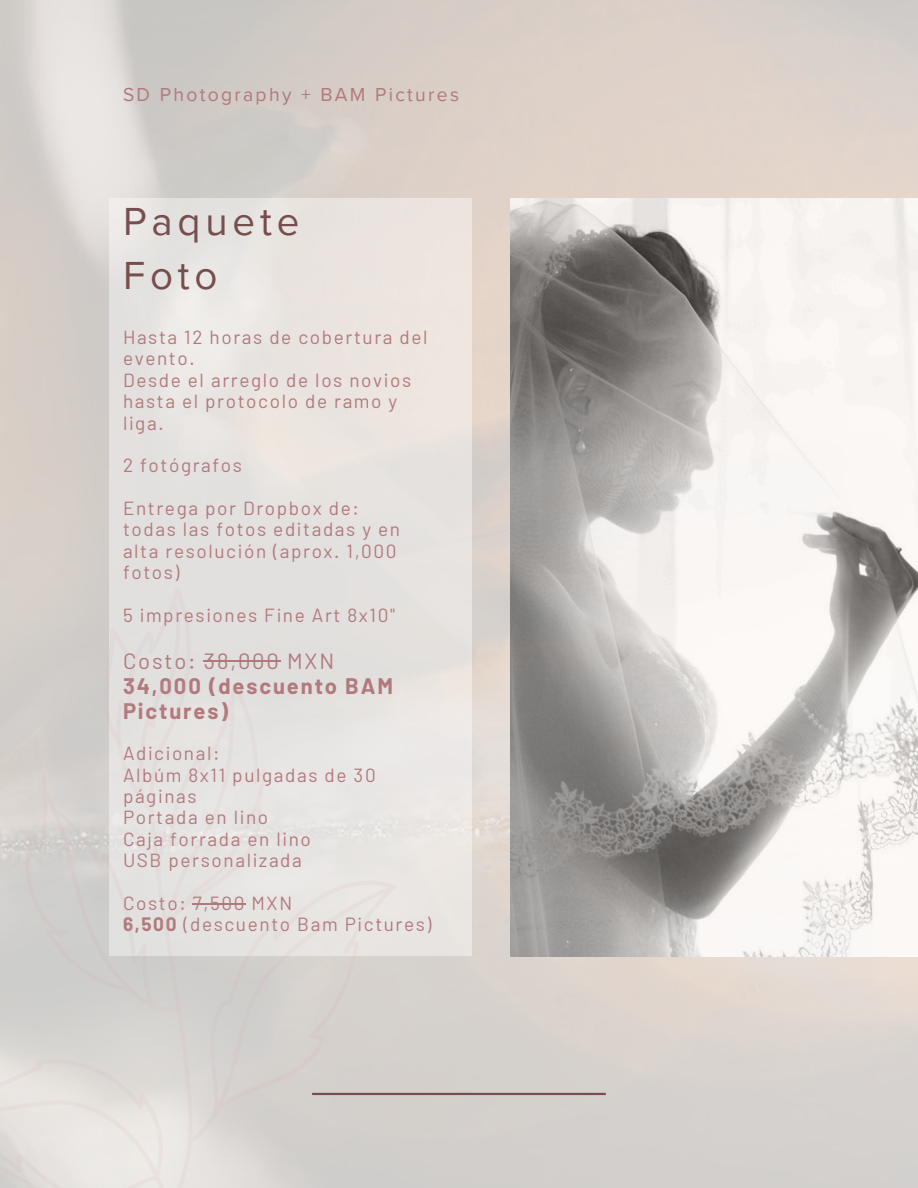
<style>
.page{position:relative;width:918px;height:1188px;background:#fff}
.page>*{position:absolute;margin:0;border:0;box-sizing:border-box;transform-origin:0 0}
.t1{font:40.35px/54px "Proxima Nova";letter-spacing:.12em;color:#774e4e}
.t2{font:700 22.05px/24.8px "Barlow";letter-spacing:.085em;color:#b2797c}
.t3{font:19.35px "Proxima Nova";letter-spacing:.12em;color:#b2797c}
.t4{font:19.05px/21.3px "Barlow";letter-spacing:.085em;color:#b2797c}
.s1{font-weight:400}
.s2{font-weight:700}
</style>
<div class="page">
<img style="left:0;top:0;width:918px;height:1188px">
<img style="left:511px;top:198px;width:407px;height:759px">
<div style="left:109px;top:198px;width:363px;height:758px;background:#e9e4df"></div>
<hr style="left:312px;top:1093px;width:294px;height:2px;background:#774e4e">
<svg style="left:0;top:582px;width:397px;height:606px"></svg>
<h1 class="t3" style="left:123px;top:83px;width:338px">SD Photography + BAM Pictures</h1>
<p class="t1" style="left:123px;top:195px;width:178px">Paquete<br>Foto</p>
<p class="t4" style="left:123px;top:326px;width:306px">Hasta 12 horas de cobertura del evento.</p>
<p class="t4" style="left:123px;top:369px;width:290px">Desde el arreglo de los novios hasta el protocolo de ramo y liga.</p>
<p class="t4" style="left:123px;top:454px;width:121px">2 fotógrafos</p>
<p class="t4" style="left:123px;top:497px;width:237px">Entrega por Dropbox de:</p>
<p class="t4" style="left:123px;top:518px;width:279px">todas las fotos editadas y en alta resolución (aprox. 1,000 fotos)</p>
<p class="t4" style="left:123px;top:604px;width:274px">5 impresiones Fine Art 8x10"</p>
<p class="t2" style="left:123px;top:648px;width:272px"><span class="s1">Costo: 38,000 MXN<br></span>34,000 (descuento BAM<br>Pictures)</p>
<h2 class="t4" style="left:123px;top:742px;width:98px">Adicional:</h2>
<p class="t4" style="left:123px;top:763px;width:254px">Albúm 8x11 pulgadas de 30 páginas</p>
<p class="t4" style="left:123px;top:806px;width:147px">Portada en lino</p>
<p class="t4" style="left:123px;top:828px;width:189px">Caja forrada en lino</p>
<p class="t4" style="left:123px;top:849px;width:180px">USB personalizada</p>
<p class="t4" style="left:123px;top:892px;width:171px">Costo: 7,500 MXN</p>
<p class="t4" style="left:123px;top:913px;width:310px"><span class="s2">6,500</span> (descuento Bam Pictures)</p>
</div>
